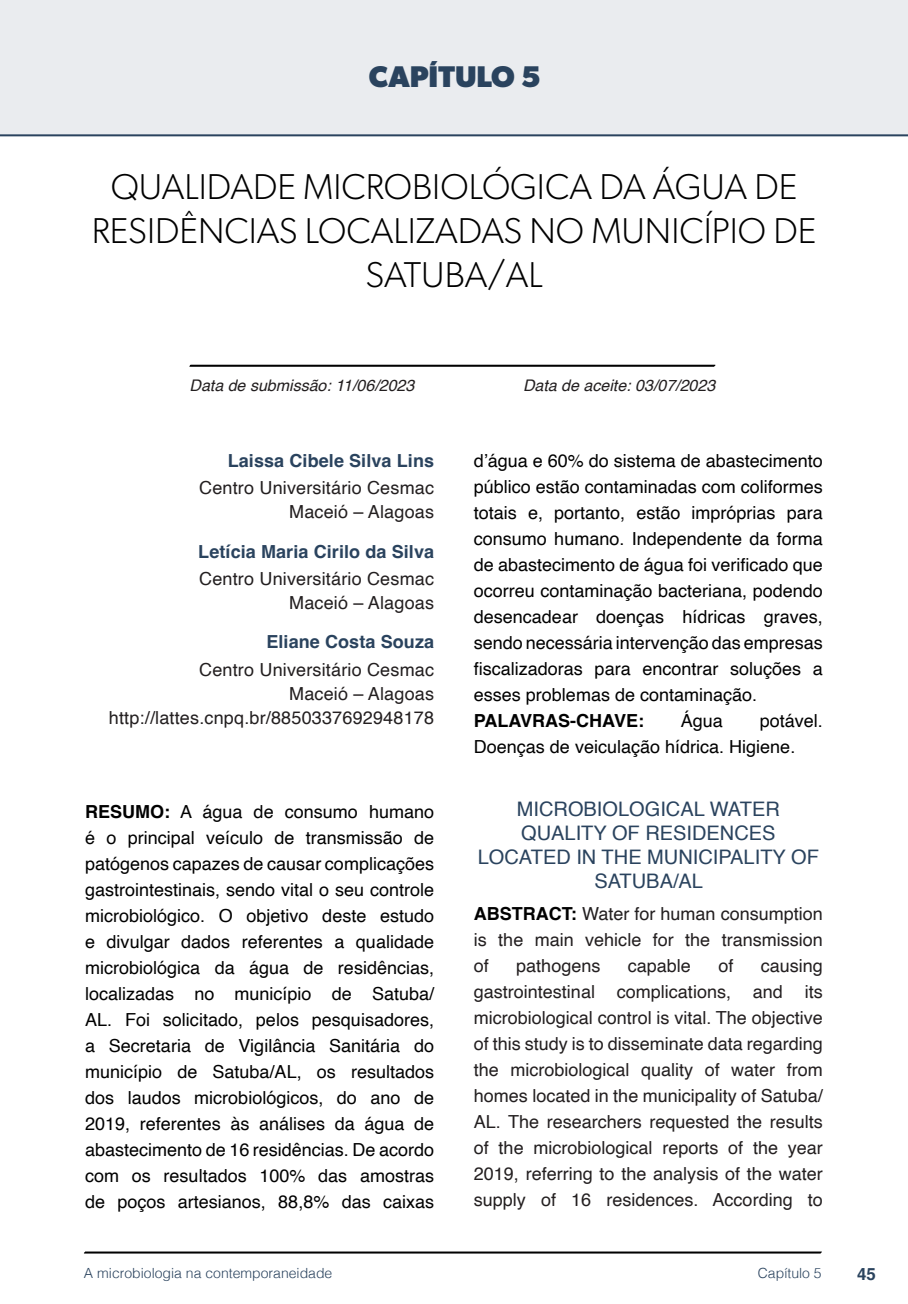
<style>
.page{position:relative;width:908px;height:1304px;background:#fff}
.page>*{position:absolute;margin:0;border:0;box-sizing:border-box;transform-origin:0 0}
.nome_artigos{font:300 36px/44px "Gibson";color:#000;text-align:center}
.capítulos{font:700 30px "Gibson";color:#2a435e}
.título_Inglês{font:20px/24px "Helvetica";color:#2a435e;text-align:center}
.Resumos_e_PC_TXT{font:18px/26px "Helvetica";color:#000;text-align:justify}
.Resumos_e_PC_TXT-2{font:18px/26px "Helvetica";color:#231f20;text-align:justify}
.info_autores{font:18px "Helvetica";letter-spacing:.01em;color:#231f20}
.nome_autores{font:700 18px "Helvetica";letter-spacing:.005em;color:#2a435e}
.Resumos_e_PC_TXT-3{font:700 18px "Helvetica";color:#000}
.t1{font:700 16.8px "Helvetica";color:#2a435e}
.data{font:italic 16px "Helvetica";color:#231f20}
.t2{font:300 14px "Helvetica";color:#2a435e}
.s1{font-weight:700}
.s2{font-weight:700;color:#000}
</style>
<div class="page">
<svg style="left:84px;top:1251px;width:737px;height:3px;background:#515151"></svg>
<div style="left:0;top:0;width:907px;height:136px;background:#eaecef"></div>
<div style="left:44px;top:72px;width:68px;height:61px;background:#eaecef"></div>
<svg style="left:189px;top:364px;width:526px;height:3px;background:#4f4f4f"></svg>
<p class="capítulos" style="left:369px;top:58px;width:173px">CAPÍTULO 5</p>
<p class="nome_artigos" style="left:92px;top:164px;width:725px">QUALIDADE MICROBIOLÓGICA DA ÁGUA DE<br>RESIDÊNCIAS LOCALIZADAS NO MUNICÍPIO DE<br>SATUBA/AL</p>
<p class="data" style="left:189px;top:373px;width:226px">Data de submissão: 11/06/2023</p>
<p class="data" style="left:523px;top:373px;width:194px">Data de aceite: 03/07/2023</p>
<p class="nome_autores" style="left:228px;top:450px;width:208px">Laissa Cibele Silva Lins</p>
<p class="info_autores" style="left:199px;top:474px;width:236px">Centro Universitário Cesmac</p>
<p class="info_autores" style="left:289px;top:498px;width:146px">Maceió – Alagoas</p>
<p class="nome_autores" style="left:198px;top:540px;width:237px">Letícia Maria Cirilo da Silva</p>
<p class="info_autores" style="left:199px;top:565px;width:236px">Centro Universitário Cesmac</p>
<p class="info_autores" style="left:289px;top:589px;width:146px">Maceió – Alagoas</p>
<p class="nome_autores" style="left:266px;top:631px;width:169px">Eliane Costa Souza</p>
<p class="info_autores" style="left:199px;top:656px;width:236px">Centro Universitário Cesmac</p>
<p class="info_autores" style="left:289px;top:680px;width:146px">Maceió – Alagoas</p>
<p class="info_autores" style="left:109px;top:704px;width:326px">http://lattes.cnpq.br/8850337692948178</p>
<p class="Resumos_e_PC_TXT" style="left:85px;top:799px;width:350px"><span class="s1">RESUMO:</span> A água de consumo humano é o principal veículo de transmissão de patógenos capazes de causar complicações gastrointestinais, sendo vital o seu controle microbiológico. O objetivo deste estudo e divulgar dados referentes a qualidade microbiológica da água de residências, localizadas no município de Satuba/ AL. Foi solicitado, pelos pesquisadores, a Secretaria de Vigilância Sanitária do município de Satuba/AL, os resultados dos laudos microbiológicos, do ano de 2019, referentes às análises da água de abastecimento de 16 residências. De acordo com os resultados 100% das amostras de poços artesianos, 88,8% das caixas</p>
<p class="Resumos_e_PC_TXT" style="left:473px;top:448px;width:350px">d’água e 60% do sistema de abastecimento público estão contaminadas com coliformes totais e, portanto, estão impróprias para consumo humano. Independente da forma de abastecimento de água foi verificado que ocorreu contaminação bacteriana, podendo desencadear doenças hídricas graves, sendo necessária intervenção das empresas fiscalizadoras para encontrar soluções a esses problemas de contaminação.</p>
<p class="Resumos_e_PC_TXT-3" style="left:473px;top:710px;width:172px">PALAVRAS-CHAVE:</p>
<p class="Resumos_e_PC_TXT" style="left:680px;top:708px;width:44px">Água</p>
<p class="Resumos_e_PC_TXT" style="left:473px;top:708px;width:350px;text-indent:286px">potável.<br>Doenças de veiculação hídrica. Higiene.</p>
<p class="título_Inglês" style="left:477px;top:798px;width:342px">MICROBIOLOGICAL WATER<br>QUALITY OF RESIDENCES<br>LOCATED IN THE MUNICIPALITY OF<br>SATUBA/AL</p>
<p class="Resumos_e_PC_TXT-2" style="left:473px;top:901px;width:350px"><span class="s2">ABSTRACT:</span> Water for human consumption is the main vehicle for the transmission of</p>
<p class="Resumos_e_PC_TXT-2" style="left:516px;top:953px;width:86px">pathogens</p>
<p class="Resumos_e_PC_TXT-2" style="left:627px;top:953px;width:65px">capable</p>
<p class="Resumos_e_PC_TXT-2" style="left:718px;top:953px;width:17px">of</p>
<p class="Resumos_e_PC_TXT-2" style="left:473px;top:953px;width:350px;text-indent:287px">causing gastrointestinal complications, and its microbiological control is vital. The objective of this study is to disseminate data regarding the microbiological quality of water from homes located in the municipality of Satuba/ AL. The researchers requested the results of the microbiological reports of the year 2019, referring to the analysis of the water supply of 16 residences. According to</p>
<p class="t2" style="left:84px;top:1261px;width:250px">A microbiologia na contemporaneidade</p>
<p class="t2" style="left:757px;top:1261px;width:65px">Capítulo 5</p>
<p class="t1" style="left:856px;top:1264px;width:20px">45</p>
</div>
